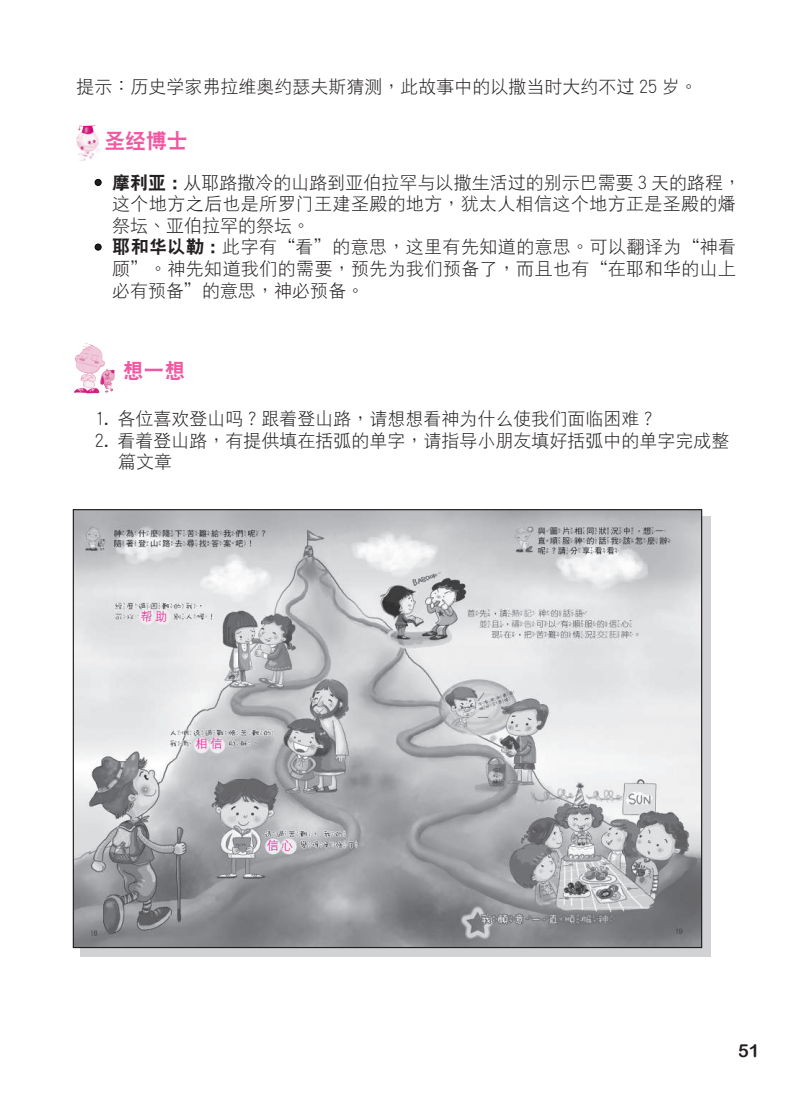
<style>
.page{position:relative;width:808px;height:1106px;background:#fff}
.page>*{position:absolute;margin:0;border:0;box-sizing:border-box;transform-origin:0 0}
.t1{font:21px "DF Hei W9 GB5";letter-spacing:-.01em;color:#ef59a1}
.t2{font:18px/21.6px "DF Hei W3 GB5";letter-spacing:.02em;color:#231f20}
.t3{font:18px/21.6px "DF Hei W3 GB5";color:#231f20}
.t4{font:18px "Arial Rounded MT Bold";color:#231f20}
.t5{font:12px "DF Hei W3 GB5";color:#ed028c}
.s1{font-family:"DF Hei W9 GB5"}
</style>
<div class="page">
<img style="left:74px;top:343px;width:41px;height:50px">
<img style="left:76px;top:125px;width:24px;height:36px">
<svg style="left:95px;top:179px;width:6px;height:6px"></svg>
<div style="left:95px;top:179px;width:6px;height:7px;border:1px solid #000;border-radius:50%"></div>
<svg style="left:95px;top:244px;width:6px;height:6px"></svg>
<svg style="left:80px;top:516px;width:630px;height:441px;background:#bebec0"></svg>
<img style="left:75px;top:511px;width:625px;height:435px">
<p class="t3" style="left:77px;top:76px;width:622px">提示：歷史學家弗拉維奧約瑟夫斯猜測，此故事中的以撒當時大約不過 25 歲。</p>
<p class="t1" style="left:104px;top:130px;width:85px">聖經博士</p>
<p class="t2" style="left:112px;top:171px;width:630px"><span class="s1">摩利亞 :</span> 從耶路撒冷的山路到亞伯拉罕與以撒生活過的別示巴需要 3 天的路程，這個地方之後也是所羅門王建聖殿的地方，猶太人相信這個地方正是聖殿的燔祭壇、亞伯拉罕的祭壇。<br><span class="s1">耶和華以勒 :</span> 此字有“看”的意思，這裡有先知道的意思。可以翻譯為“神看顧”。神先知道我們的需要，預先為我們預備了，而且也有“在耶和華的山上必有預備”的意思，神必預備。</p>
<p class="t1" style="left:123px;top:360px;width:64px">想一想</p>
<p class="t3" style="left:95px;top:408px;width:559px">1. 各位喜歡登山嗎 ? 跟著登山路，請想想看神為什麼使我們面臨困難 ?</p>
<p class="t3" style="left:118px;top:429px;width:613px;text-indent:-23px">2. 看著登山路，有提供填在括弧的單字，請指導小朋友填好括弧中的單字完成整篇文章</p>
<p class="t5" style="left:141px;top:610px;width:28px">幫助</p>
<p class="t5" style="left:196px;top:737px;width:28px">相信</p>
<p class="t5" style="left:267px;top:839px;width:28px">信心</p>
<p class="t4" style="left:738px;top:1039px;width:23px">51</p>
</div>
